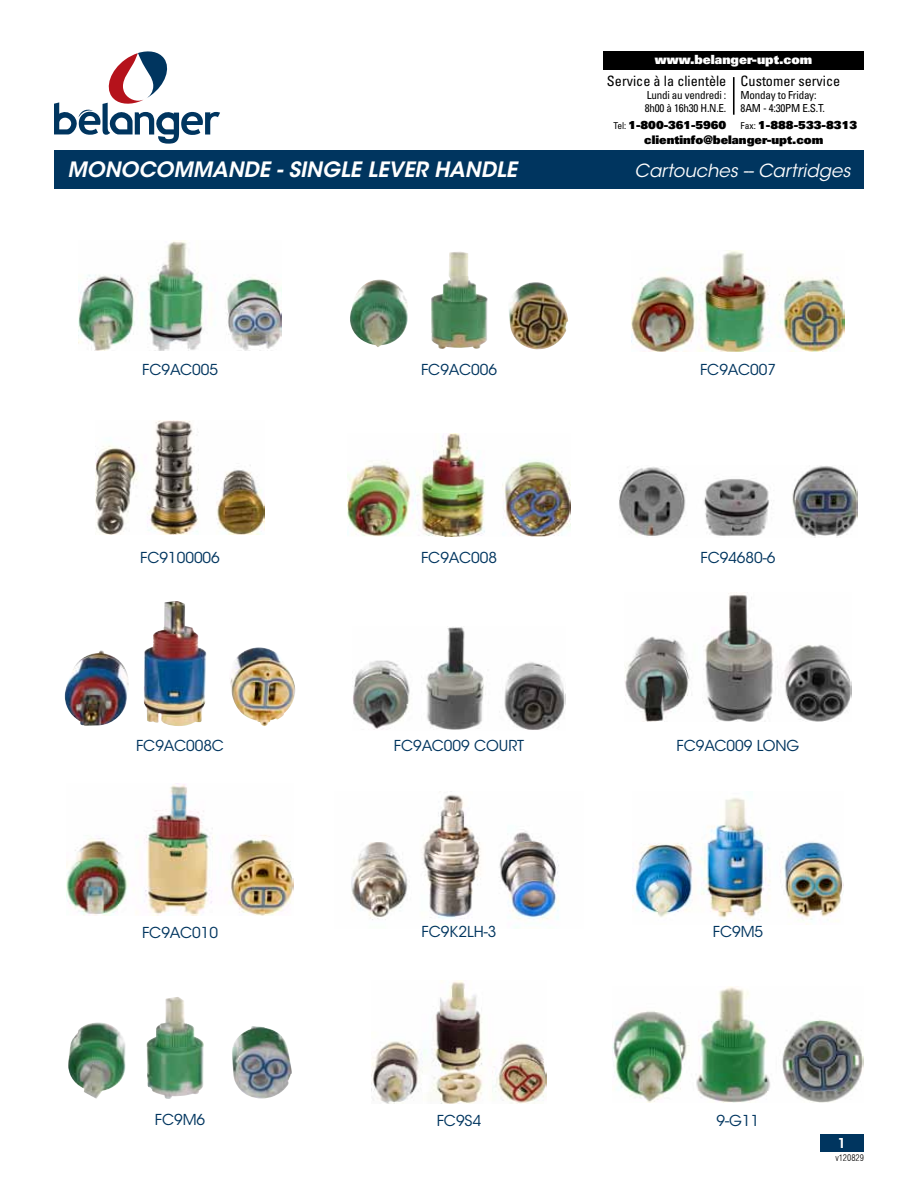
<style>
.page{position:relative;width:918px;height:1188px;background:#fff}
.page>*{position:absolute;margin:0;border:0;box-sizing:border-box;transform-origin:0 0}
.t1{font:italic 600 21px "ITC Avant Garde Std";color:#fff}
.t2{font:italic 18px "ITC Avant Garde Std";color:#fff}
.t3{font:15px "ITC Avant Garde Std";color:#00355f}
.t4{font:condensed 14.25px "Univers LT Std";color:#000}
.t5{font:600 13.5px "ITC Avant Garde Std";color:#fff}
.t6{font:12.6px "Univers LT Std X Black";color:#fff}
.t7{font:11.85px "Univers LT Std X Black";color:#000}
.t8{font:condensed 11.1px/12.6px "Univers LT Std";letter-spacing:-.02em;color:#000}
.t9{font:11.1px "Univers LT Std X Black";letter-spacing:-.005em;color:#000}
.t10{font:300 condensed 9px "Swiss 721 BT";color:#000}
.s1{font-family:"Univers LT Std";font-stretch:condensed;font-size:9.45px}
</style>
<div class="page">
<div style="left:820px;top:1134px;width:44px;height:17px;background:#00355f"></div>
<svg style="left:54px;top:51px;width:166px;height:93px"></svg>
<hr style="left:733px;top:77px;width:2px;height:38px;background:#000">
<div style="left:604px;top:51px;width:260px;height:19px;background:#000"></div>
<img style="left:619px;top:466px;width:238px;height:71px">
<img style="left:625px;top:593px;width:226px;height:129px">
<img style="left:371px;top:980px;width:176px;height:124px">
<img style="left:350px;top:251px;width:218px;height:99px">
<img style="left:347px;top:433px;width:224px;height:104px">
<img style="left:352px;top:627px;width:214px;height:103px">
<img style="left:68px;top:997px;width:224px;height:102px">
<img style="left:632px;top:798px;width:212px;height:127px">
<img style="left:351px;top:795px;width:208px;height:133px">
<img style="left:78px;top:240px;width:204px;height:110px">
<img style="left:95px;top:420px;width:170px;height:115px">
<img style="left:65px;top:601px;width:230px;height:125px">
<img style="left:66px;top:784px;width:228px;height:132px">
<img style="left:612px;top:987px;width:252px;height:115px">
<img style="left:632px;top:251px;width:212px;height:100px">
<div style="left:54px;top:150px;width:810px;height:39px;background:#00355f"></div>
<p class="t6" style="left:655px;top:51px;width:159px">www.belanger-upt.com</p>
<p class="t4" style="left:607px;top:72px;width:121px">Service à la clientèle</p>
<p class="t8" style="left:645px;top:89px;width:83px">Lundi au vendredi :<br>8h00 à 16h30 H.N.E.</p>
<p class="t9" style="left:613px;top:118px;width:114px"><span class="s1">Tel:</span> 1-800-361-5960</p>
<p class="t4" style="left:741px;top:72px;width:101px">Customer service</p>
<p class="t8" style="left:741px;top:89px;width:86px">Monday to Friday:<br>8AM - 4:30PM E.S.T.</p>
<p class="t9" style="left:741px;top:118px;width:118px"><span class="s1">Fax:</span> 1-888-533-8313</p>
<p class="t7" style="left:644px;top:132px;width:181px">clientinfo@belanger-upt.com</p>
<h1 class="t1" style="left:68px;top:157px;width:108px">MONOCOMM</h1>
<h1 class="t1" style="left:212px;top:157px;width:307px">ANDE - SINGLE LEVER HANDLE</h1>
<p class="t2" style="left:635px;top:160px;width:217px">Cartouches -- Cartridges</p>
<p class="t3" style="left:142px;top:361px;width:77px">FC9AC005</p>
<p class="t3" style="left:421px;top:361px;width:77px">FC9AC006</p>
<p class="t3" style="left:700px;top:361px;width:77px">FC9AC007</p>
<p class="t3" style="left:140px;top:549px;width:81px">FC9100006</p>
<p class="t3" style="left:421px;top:549px;width:77px">FC9AC008</p>
<p class="t3" style="left:700px;top:549px;width:77px">FC94680-6</p>
<p class="t3" style="left:136px;top:736px;width:89px">FC9AC008C</p>
<p class="t3" style="left:394px;top:736px;width:132px">FC9AC009 COURT</p>
<p class="t3" style="left:677px;top:736px;width:124px">FC9AC009 LONG</p>
<p class="t3" style="left:142px;top:924px;width:77px">FC9AC010</p>
<p class="t3" style="left:422px;top:922px;width:76px">FC9K2LH-3</p>
<p class="t3" style="left:713px;top:922px;width:52px">FC9M5</p>
<p class="t3" style="left:155px;top:1110px;width:52px">FC9M6</p>
<p class="t3" style="left:437px;top:1112px;width:46px">FC9S4</p>
<p class="t3" style="left:717px;top:1112px;width:44px">9-G11</p>
<p class="t5" style="left:838px;top:1134px;width:10px">1</p>
<p class="t10" style="left:835px;top:1152px;width:30px">v120829</p>
</div>
